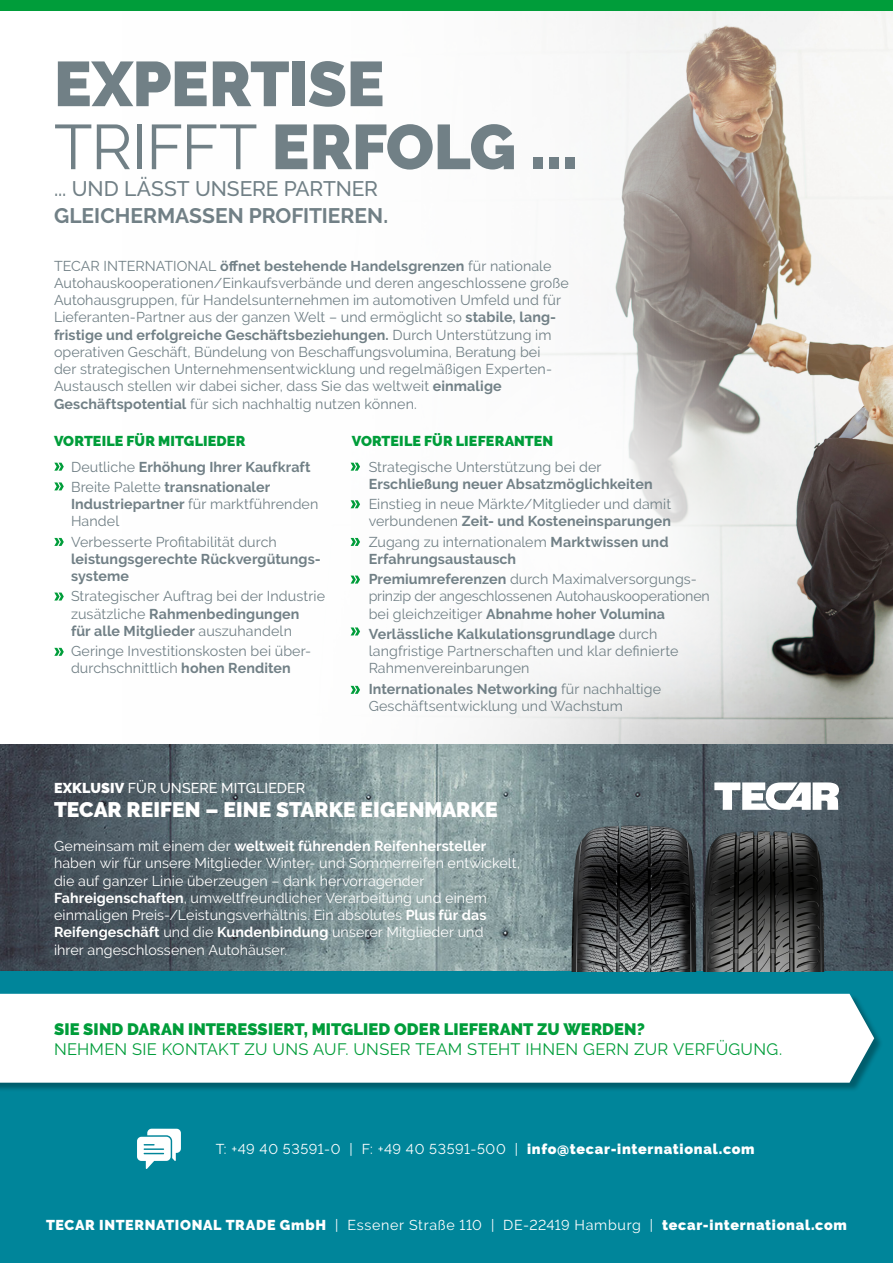
<style>
.page{position:relative;width:893px;height:1263px;background:#fff}
.page>*{position:absolute;margin:0;border:0;box-sizing:border-box;transform-origin:0 0}
.t1{font:900 63px/63px "Raleway";letter-spacing:-.005em;color:#718086}
.t2{font:900 21px "Raleway";color:#fff}
.t3{font:700 21px "Raleway";color:#718086}
.t4{font:500 21px "Raleway";letter-spacing:-.005em;color:#718086}
.t5{font:16.5px "Raleway";letter-spacing:.02em;color:#009d3a}
.t6{font:900 16.5px "Raleway";letter-spacing:.01em;color:#009d3a}
.t7{font:14.25px/17.2px "Raleway";letter-spacing:.005em;color:#718086}
.t8{font:14.25px/17.2px "Raleway";letter-spacing:.005em;color:#fff}
.t9{font:700 14.25px/17.2px "Raleway";letter-spacing:.01em;color:#718086}
.t10{font:900 14.25px "Raleway";letter-spacing:.05em;color:#fff}
.t11{font:14.25px "Raleway";letter-spacing:.045em;color:#fff}
.t12{font:500 14.25px "Raleway";letter-spacing:.005em;color:#fff}
.t13{font:900 14.25px "Raleway";letter-spacing:.01em;color:#009d3a}
.s1{font-weight:400}
.s2{font-weight:700}
.s3{font-weight:900;color:#009d3a}
.s4{font-weight:900}
</style>
<div class="page">
<img style="left:763px;top:11px;width:130px;height:733px">
<svg style="left:654px;top:11px;width:109px;height:733px;background:#aa9c94"></svg>
<svg style="left:418px;top:325px;width:398px;height:398px"></svg>
<img style="left:0;top:744px;width:893px;height:228px">
<div style="left:0;top:972px;width:893px;height:291px;background:#00859a"></div>
<div style="left:0;top:0;width:893px;height:11px;background:#009d3a"></div>
<div style="left:0;top:994px;width:883px;height:98px;background:#000;opacity:.3"></div>
<div style="left:0;top:994px;width:874px;height:89px;background:#fff"></div>
<svg style="left:137px;top:1129px;width:44px;height:40px"></svg>
<svg style="left:714px;top:782px;width:125px;height:25px"></svg>
<img style="left:872px;top:807px;width:21px;height:165px">
<img style="left:819px;top:807px;width:53px;height:165px">
<img style="left:458px;top:807px;width:361px;height:165px">
<svg style="left:351px;top:463px;width:9px;height:8px"></svg>
<svg style="left:54px;top:463px;width:10px;height:8px"></svg>
<svg style="left:351px;top:538px;width:9px;height:8px"></svg>
<svg style="left:54px;top:538px;width:10px;height:8px"></svg>
<svg style="left:54px;top:592px;width:10px;height:8px"></svg>
<svg style="left:54px;top:648px;width:10px;height:8px"></svg>
<svg style="left:351px;top:500px;width:9px;height:8px"></svg>
<svg style="left:54px;top:482px;width:10px;height:8px"></svg>
<svg style="left:351px;top:576px;width:9px;height:7px"></svg>
<svg style="left:351px;top:686px;width:9px;height:8px"></svg>
<svg style="left:351px;top:627px;width:9px;height:8px"></svg>
<h1 class="t1" style="left:54px;top:53px;width:525px">EXPERTISE<br><span class="s1">TRIFFT</span> ERFOLG ...</h1>
<h2 class="t4" style="left:54px;top:177px;width:325px">... UND LÄSST UNSERE PARTNER</h2>
<h2 class="t3" style="left:54px;top:204px;width:336px">GLEICHERMASSEN PROFITIEREN.</h2>
<p class="t7" style="left:54px;top:257px;width:516px">TECAR INTERNATIONAL <span class="s2">öffnet bestehende Handelsgrenzen</span> für nationale Autohauskooperationen/Einkaufsverbände und deren angeschlossene große Autohausgruppen, für Handelsunternehmen im automotiven Umfeld und für Lieferanten-Partner aus der ganzen Welt – und ermöglicht so <span class="s2">stabile, lang&shy;fristige und erfolgreiche Geschäftsbeziehungen.</span> Durch Unterstützung im operativen Geschäft, Bündelung von Beschaffungsvolumina, Beratung bei<br>der strategischen Unternehmensentwicklung und regelmäßigen Experten-Austausch stellen wir dabei sicher, dass Sie das weltweit <span class="s2">einmalige Geschäftspotential</span> für sich nachhaltig nutzen können.</p>
<p class="t9" style="left:71px;top:428px;width:241px;line-height:25.8px;text-indent:-17px"><span class="s3">VORTEILE FÜR MITGLIEDER<br></span><span class="s1">Deutliche</span> Erhöhung Ihrer Kaufkraft</p>
<p class="t7" style="left:71px;top:478px;width:249px">Breite Palette <span class="s2">transnationaler<br>Industriepartner</span> für marktführenden<br>Handel</p>
<p class="t7" style="left:71px;top:533px;width:207px">Verbesserte Profitabilität durch</p>
<p class="t9" style="left:71px;top:550px;width:251px">leistungsgerechte Rückvergütungs&shy;systeme</p>
<p class="t7" style="left:71px;top:588px;width:256px">Strategischer Auftrag bei der Industrie zusätzliche <span class="s2">Rahmenbedingungen<br>für alle Mitglieder</span> auszuhandeln</p>
<p class="t7" style="left:71px;top:642px;width:242px">Geringe Investitionskosten bei über&shy;durchschnittlich <span class="s2">hohen Renditen</span></p>
<p class="t13" style="left:352px;top:433px;width:203px">VORTEILE FÜR LIEFERANTEN</p>
<p class="t7" style="left:369px;top:458px;width:234px">Strategische Unterstützung bei der</p>
<p class="t9" style="left:369px;top:475px;width:285px">Erschließung neuer Absatzmöglichkeiten</p>
<p class="t7" style="left:369px;top:495px;width:304px">Einstieg in neue Märkte/Mitglieder und damit verbundenen <span class="s2">Zeit- und Kosteneinsparungen</span></p>
<p class="t9" style="left:369px;top:533px;width:301px"><span class="s1">Zugang zu internationalem</span> Marktwissen und<br>Erfahrungsaustausch</p>
<p class="t7" style="left:369px;top:570px;width:343px"><span class="s2">Premiumreferenzen</span> durch Maximalversorgungs&shy;prinzip der angeschlossenen Autohauskooperationen bei gleichzeitiger <span class="s2">Abnahme hoher Volumina</span></p>
<p class="t7" style="left:369px;top:625px;width:311px"><span class="s2">Verlässliche Kalkulationsgrundlage</span> durch langfristige Partnerschaften und klar definierte<br>Rahmenvereinbarungen</p>
<p class="t7" style="left:369px;top:680px;width:294px"><span class="s2">Internationales Networking</span> für nachhaltige<br>Geschäftsentwicklung und Wachstum</p>
<p class="t12" style="left:54px;top:779px;width:253px"><span class="s4">EXKLUSIV</span> FÜR UNSERE MITGLIEDER</p>
<h2 class="t2" style="left:54px;top:797px;width:445px">TECAR REIFEN – EINE STARKE EIGENMARKE</h2>
<p class="t8" style="left:54px;top:837px;width:467px">Gemeinsam mit einem der <span class="s2">weltweit führenden Reifenhersteller </span>haben wir für unsere Mitglieder Winter- und Sommerreifen entwickelt, die auf ganzer Linie überzeugen – dank hervorragender <span class="s2">Fahreigenschaften</span>, umweltfreundlicher Verarbeitung und einem einmaligen Preis-/Leistungsverhältnis. Ein absolutes <span class="s2">Plus für das Reifengeschäft</span> und die <span class="s2">Kundenbindung</span> unserer Mitglieder und<br>ihrer angeschlossenen Autohäuser.</p>
<p class="t6" style="left:54px;top:1020px;width:592px">SIE SIND DARAN INTERESSIERT, MITGLIED ODER LIEFERANT ZU WERDEN?</p>
<p class="t5" style="left:54px;top:1040px;width:730px">NEHMEN SIE KONTAKT ZU UNS AUF. UNSER TEAM STEHT IHNEN GERN ZUR VERFÜGUNG.</p>
<p class="t11" style="left:216px;top:1140px;width:540px">T: +49 40 53591-0 | F: +49 40 53591-500 | <span class="s4">info@tecar-international.com</span></p>
<p class="t10" style="left:46px;top:1216px;width:802px">TECAR INTERNATIONAL TRADE GmbH <span class="s1">| Essener Straße 110 | DE-22419 Hamburg |</span> tecar-international.com</p>
</div>
